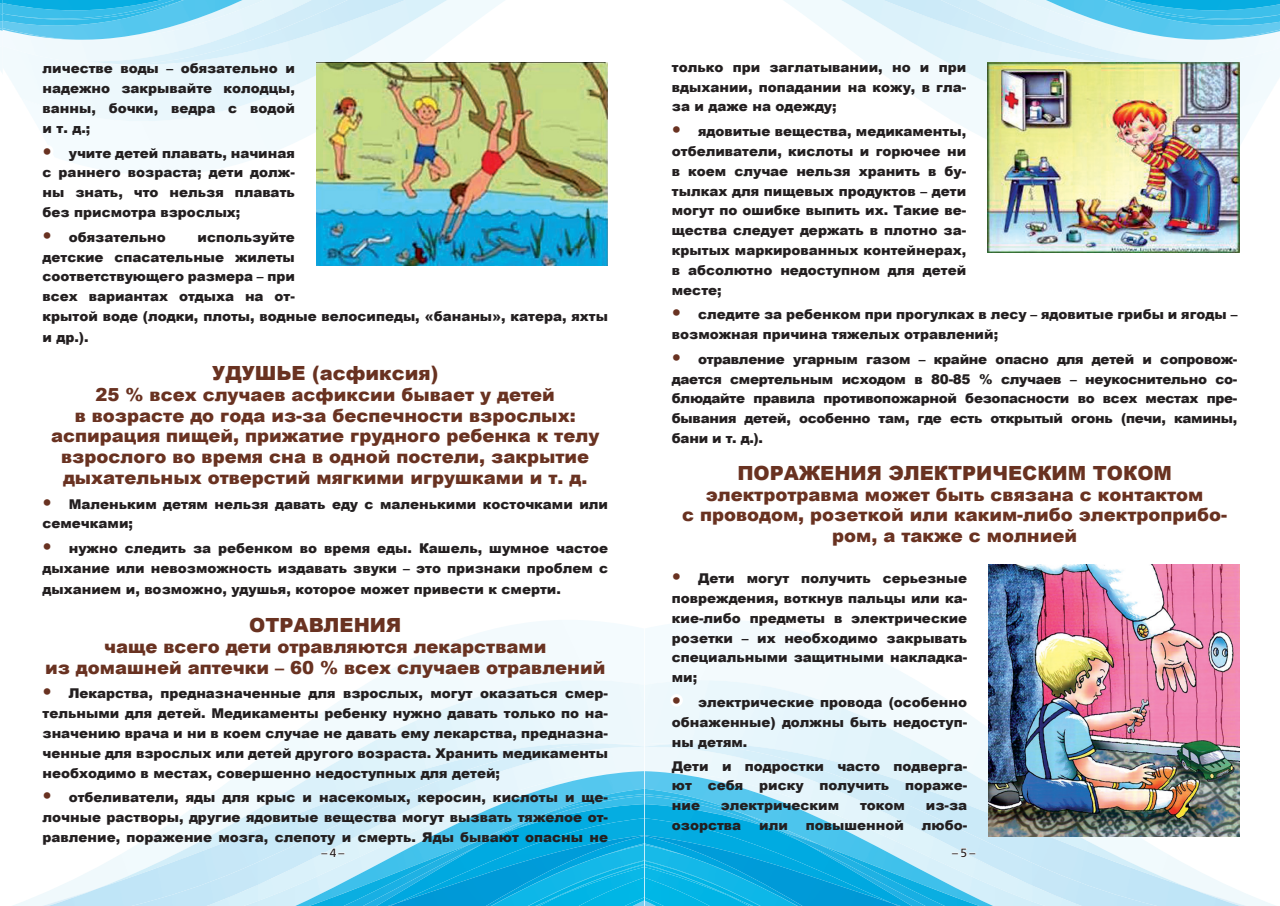
<style>
.page{position:relative;width:1280px;height:906px;background:#fff}
.page>*{position:absolute;margin:0;border:0;box-sizing:border-box;transform-origin:0 0}
.t1{font:900 19.5px "Arial";color:#693221}
.t2{font:900 18px/20.7px "Arial";color:#693221;text-align:center}
.t3{font:900 13.5px/19.8px "Arial";color:#231f20;text-align:justify}
.t4{font:11.85px "Free Set C";color:#231f20}
.s1{font-family:"Free Set C";font-weight:400;font-size:18.75px;color:#693221}
</style>
<div class="page">
<svg style="left:784px;top:0;width:469px;height:175px"></svg>
<img style="left:841px;top:0;width:439px;height:121px">
<div style="left:1201px;top:40px;width:79px;height:25px;background:#f0f9fd"></div>
<img style="left:883px;top:0;width:104px;height:65px">
<img style="left:941px;top:0;width:260px;height:64px">
<img style="left:1024px;top:0;width:22px;height:40px">
<img style="left:1046px;top:0;width:234px;height:40px">
<img style="left:1110px;top:2px;width:170px;height:24px">
<img style="left:1127px;top:0;width:153px;height:10px">
<svg style="left:645px;top:620px;width:631px;height:286px"></svg>
<img style="left:645px;top:680px;width:343px;height:63px">
<img style="left:1240px;top:888px;width:7px;height:18px">
<img style="left:1157px;top:743px;width:83px;height:163px">
<img style="left:645px;top:743px;width:512px;height:163px">
<img style="left:645px;top:770px;width:400px;height:136px">
<img style="left:644px;top:771px;width:349px;height:135px">
<img style="left:644px;top:788px;width:98px;height:16px">
<img style="left:912px;top:831px;width:33px;height:13px">
<img style="left:644px;top:804px;width:268px;height:40px">
<img style="left:898px;top:844px;width:81px;height:62px">
<img style="left:644px;top:818px;width:248px;height:17px">
<img style="left:644px;top:835px;width:254px;height:71px">
<img style="left:644px;top:845px;width:153px;height:15px">
<img style="left:695px;top:859px;width:103px;height:47px">
<img style="left:644px;top:860px;width:117px;height:46px">
<img style="left:644px;top:861px;width:116px;height:45px">
<svg style="left:742px;top:901px;width:11px;height:5px"></svg>
<svg style="left:0;top:0;width:3px;height:31px"></svg>
<svg style="left:35px;top:0;width:471px;height:175px"></svg>
<img style="left:3px;top:0;width:444px;height:121px">
<div style="left:3px;top:40px;width:125px;height:25px;background:#f0f9fd"></div>
<img style="left:128px;top:0;width:277px;height:65px">
<img style="left:87px;top:0;width:261px;height:64px">
<img style="left:243px;top:0;width:21px;height:40px">
<img style="left:3px;top:0;width:240px;height:40px">
<img style="left:3px;top:2px;width:175px;height:24px">
<img style="left:3px;top:0;width:159px;height:10px">
<svg style="left:13px;top:620px;width:631px;height:286px"></svg>
<img style="left:99px;top:680px;width:545px;height:208px">
<img style="left:42px;top:888px;width:57px;height:18px">
<img style="left:131px;top:743px;width:513px;height:163px">
<img style="left:243px;top:770px;width:401px;height:136px">
<img style="left:295px;top:771px;width:349px;height:135px">
<img style="left:547px;top:788px;width:97px;height:16px">
<img style="left:344px;top:831px;width:32px;height:13px">
<img style="left:376px;top:804px;width:268px;height:40px">
<img style="left:309px;top:844px;width:81px;height:62px">
<img style="left:397px;top:818px;width:247px;height:17px">
<img style="left:390px;top:835px;width:254px;height:71px">
<svg style="left:644px;top:900px;width:12px;height:6px"></svg>
<img style="left:491px;top:845px;width:153px;height:15px">
<img style="left:491px;top:859px;width:102px;height:47px">
<img style="left:528px;top:860px;width:116px;height:1px">
<img style="left:528px;top:861px;width:116px;height:45px">
<svg style="left:535px;top:901px;width:11px;height:5px"></svg>
<div style="left:670px;top:123px;width:13px;height:13px;border:6px solid #fff;border-radius:50%"></div>
<div style="left:670px;top:306px;width:13px;height:13px;border:6px solid #fff;border-radius:50%"></div>
<div style="left:670px;top:351px;width:13px;height:12px;border:6px solid #fff;border-radius:50%"></div>
<div style="left:670px;top:570px;width:13px;height:13px;border:6px solid #fff;border-radius:50%"></div>
<div style="left:670px;top:694px;width:13px;height:12px;border:6px solid #fff;border-radius:50%"></div>
<div style="left:41px;top:145px;width:12px;height:12px;border:6px solid #fff;border-radius:50%"></div>
<div style="left:41px;top:229px;width:12px;height:12px;border:6px solid #fff;border-radius:50%"></div>
<div style="left:41px;top:496px;width:12px;height:12px;border:6px solid #fff;border-radius:50%"></div>
<div style="left:41px;top:540px;width:12px;height:13px;border:6px solid #fff;border-radius:50%"></div>
<div style="left:41px;top:685px;width:12px;height:13px;border:6px solid #fff;border-radius:50%"></div>
<div style="left:41px;top:789px;width:12px;height:13px;border:6px solid #fff;border-radius:50%"></div>
<img style="left:316px;top:63px;width:291px;height:202px">
<img style="left:987px;top:63px;width:252px;height:190px">
<img style="left:988px;top:564px;width:251px;height:272px">
<svg style="left:321px;top:847px;width:24px;height:10px"></svg>
<svg style="left:952px;top:847px;width:23px;height:10px"></svg>
<p class="t3" style="left:43px;top:58px;width:254px">личестве воды – обязательно и надежно закрывайте колодцы, ванны, бочки, ведра с водой и т. д.;</p>
<p class="t3" style="left:43px;top:142px;width:254px"><span class="s1">•</span> учите детей плавать, начиная с раннего возраста; дети долж&shy;ны знать, что нельзя плавать без присмотра взрослых;</p>
<p class="t3" style="left:43px;top:227px;width:125px"><span class="s1">•</span> обязательно</p>
<p class="t3" style="left:672px;top:57px;width:296px">только при заглатывании, но и при вдыхании, попадании на кожу, в гла&shy;за и даже на одежду;</p>
<p class="t3" style="left:672px;top:121px;width:296px"><span class="s1">•</span> ядовитые вещества, медикаменты, отбеливатели, кислоты и горючее ни в коем случае нельзя хранить в бу&shy;тылках для пищевых продуктов – дети могут по ошибке выпить их. Такие ве&shy;щества следует держать в плотно за&shy;крытых маркированных контейнерах, в абсолютно недоступном для детей месте;</p>
<p class="t3" style="left:672px;top:304px;width:567px"><span class="s1">•</span> следите за ребенком при прогулках в лесу – ядовитые грибы и ягоды – возможная причина тяжелых отравлений;</p>
<p class="t3" style="left:672px;top:349px;width:567px"><span class="s1">•</span> отравление угарным газом – крайне опасно для детей и сопровож&shy;дается смертельным исходом в 80-85 % случаев – неукоснительно со&shy;блюдайте правила противопожарной безопасности во всех местах пре&shy;бывания детей, особенно там, где есть открытый огонь (печи, камины, бани и т. д.).</p>
<h1 class="t1" style="left:737px;top:459px;width:436px">ПОРАЖЕНИЯ ЭЛЕКТРИЧЕСКИМ ТОКОМ</h1>
<h2 class="t2" style="left:682px;top:483px;width:547px">электротравма может быть связана с контактом<br>с проводом, розеткой или каким-либо электроприбо&shy;ром, а также с молнией</h2>
<p class="t3" style="left:672px;top:568px;width:297px"><span class="s1">•</span> Дети могут получить серьезные повреждения, воткнув пальцы или ка&shy;кие-либо предметы в электрические розетки – их необходимо закрывать специальными защитными накладка&shy;ми;</p>
<p class="t3" style="left:672px;top:691px;width:297px"><span class="s1">•</span> электрические провода (особенно обнаженные) должны быть недоступ&shy;ны детям.</p>
<p class="t3" style="left:672px;top:755px;width:297px">Дети и подростки часто подверга&shy;ют себя риску получить пораже&shy;ние</p>
<p class="t3" style="left:43px;top:227px;width:567px;text-align:left;text-indent:155px">используйте<br>детские спасательные жилеты<br>соответствующего размера – при<br>всех вариантах отдыха на от-<br>крытой воде (лодки, плоты, водные велосипеды, «бананы», катера, яхты и др.).</p>
<h1 class="t1" style="left:212px;top:359px;width:228px">УДУШЬЕ (асфиксия)</h1>
<h2 class="t2" style="left:51px;top:384px;width:550px">25 % всех случаев асфиксии бывает у детей<br>в возрасте до года из-за беспечности взрослых: аспирация пищей, прижатие грудного ребенка к телу взрослого во время сна в одной постели, закрытие дыхательных отверстий мягкими игрушками и т. д.</h2>
<p class="t3" style="left:43px;top:493px;width:567px"><span class="s1">•</span> Маленьким детям нельзя давать еду с маленькими косточками или семечками;</p>
<p class="t3" style="left:43px;top:538px;width:567px;line-height:20.2px"><span class="s1">•</span> нужно следить за ребенком во время еды. Кашель, шумное частое дыхание или невозможность издавать звуки – это признаки проблем с дыханием и, возможно, удушья, которое может привести к смерти.</p>
<h1 class="t1" style="left:249px;top:611px;width:154px">ОТРАВЛЕНИЯ</h1>
<h2 class="t2" style="left:45px;top:635px;width:562px">чаще всего дети отравляются лекарствами<br>из домашней аптечки – 60 % всех случаев отравлений</h2>
<p class="t3" style="left:43px;top:683px;width:567px"><span class="s1">•</span> Лекарства, предназначенные для взрослых, могут оказаться смер&shy;тельными для детей. Медикаменты ребенку нужно давать только по на&shy;значению врача и ни в коем случае не давать ему лекарства, предназна&shy;ченные для взрослых или детей другого возраста. Хранить медикаменты необходимо в местах, совершенно недоступных для детей;</p>
<p class="t3" style="left:43px;top:787px;width:567px"><span class="s1">•</span> отбеливатели, яды для крыс и насекомых, керосин, кислоты и ще&shy;лочные растворы, другие ядовитые вещества могут вызвать тяжелое от&shy;равление, поражение мозга, слепоту и смерть. Яды бывают опасны не</p>
<p class="t4" style="left:321px;top:846px;width:25px">– 4 –</p>
<p class="t4" style="left:952px;top:846px;width:25px">– 5 –</p>
<p class="t3" style="left:721px;top:795px;width:120px">электрическим</p>
<p class="t3" style="left:860px;top:795px;width:46px">током</p>
<p class="t3" style="left:926px;top:795px;width:43px">из-за</p>
<p class="t3" style="left:672px;top:815px;width:71px">озорства</p>
<p class="t3" style="left:759px;top:815px;width:30px">или</p>
<p class="t3" style="left:806px;top:815px;width:100px">повышенной</p>
<p class="t3" style="left:922px;top:815px;width:47px">любо-</p>
</div>
